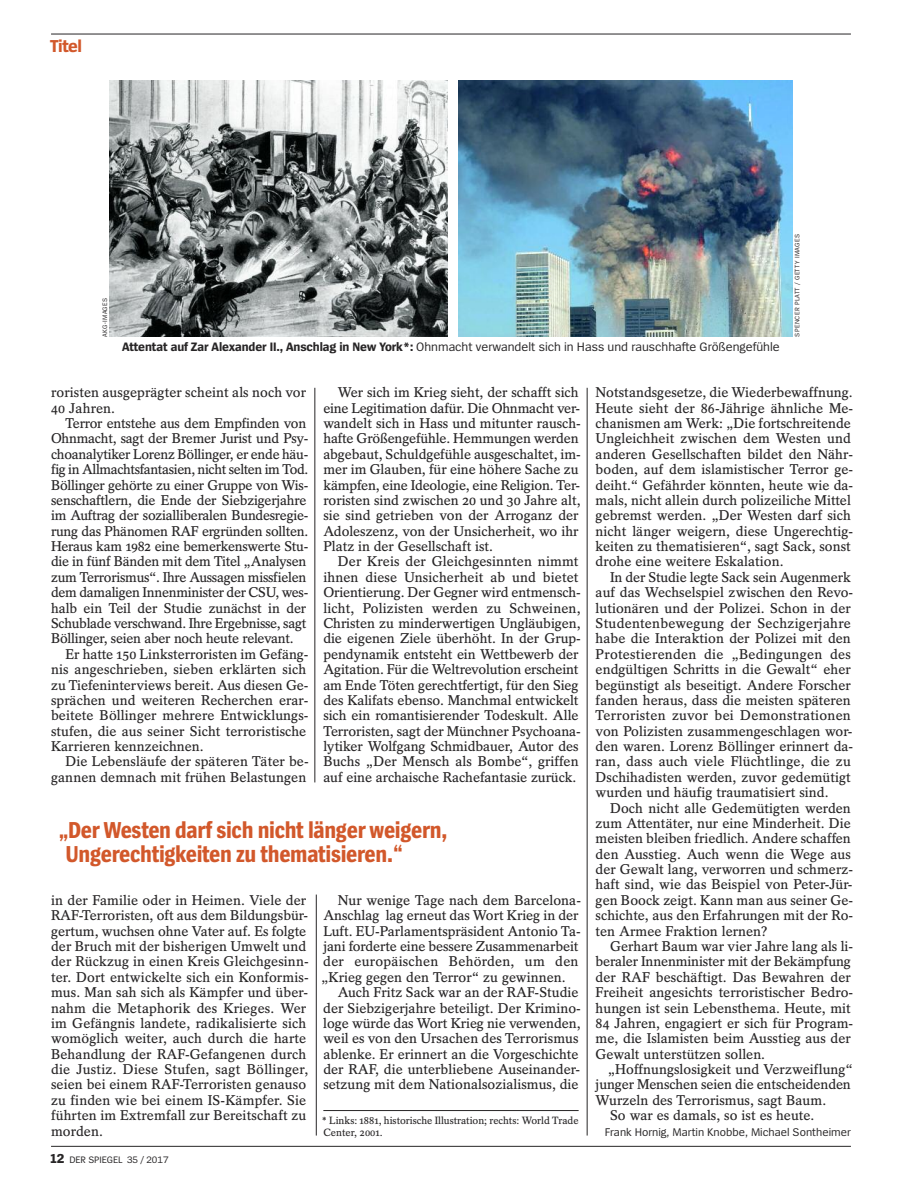
<style>
.page{position:relative;width:902px;height:1191px;background:#fff}
.page>*{position:absolute;margin:0;border:0;box-sizing:border-box;transform-origin:0 0}
.t1{font:700 24px/24px "Spiegel Sans Cd";letter-spacing:-.015em;color:#d2582b}
.t2{font:700 18px "Spiegel Sans";letter-spacing:-.025em;color:#d2582b}
.t3{font:600 14.1px/15.5px "Spiegel Serif";color:#272526}
.t4{font:600 14.1px/15.5px "Spiegel Serif";letter-spacing:-.02em;color:#272526}
.t5{font:12.75px "Spiegel Sans";color:#272526}
.t6{font:11.7px "Spiegel Sans";color:#272526}
.t7{font:600 10.5px/12px "Spiegel Serif";letter-spacing:-.005em;color:#272526}
.t8{font:9.75px "Spiegel Sans";letter-spacing:-.005em;color:#272526}
.t9{font:6.75px "Spiegel Sans";letter-spacing:.05em;color:#272526}
.s1{font-weight:700}
.s2{font-weight:700;font-size:13.5px}
</style>
<div class="page">
<hr style="left:51px;top:34px;width:799px;height:1px;background:#272526">
<hr style="left:51px;top:1146px;width:799px;height:1px;background:#272526">
<hr style="left:323px;top:1110px;width:255px;height:1px;background:#272526">
<hr style="left:314px;top:388px;width:1px;height:394px;background:#272526">
<hr style="left:587px;top:388px;width:1px;height:747px;background:#272526">
<svg style="left:109px;top:80px;width:338px;height:256px;background:#898d8d"></svg>
<img style="left:458px;top:80px;width:334px;height:256px">
<hr style="left:316px;top:894px;width:1px;height:241px;background:#272526">
<p class="t2" style="left:50px;top:39px;width:33px">Titel</p>
<p class="t9" style="left:103px;top:336px;width:40px;rotate:-90deg">AKG-IMAGES</p>
<p class="t5" style="left:122px;top:342px;width:659px"><span class="s1">Attentat auf Zar Alexander II., Anschlag in New York*:</span> Ohnmacht verwandelt sich in Hass und rauschhafte Größengefühle</p>
<p class="t9" style="left:794px;top:336px;width:104px;rotate:-90deg">SPENCER PLATT / GETTY IMAGES</p>
<p class="t3" style="left:51px;top:386px;width:257px">roristen ausgeprägter scheint als noch vor<br>40 Jahren.</p>
<p class="t4" style="left:51px;top:417px;width:259px;text-indent:14px">Terror entstehe aus dem Empfinden von Ohnmacht, sagt der Bremer Jurist und Psy&shy;choanalytiker Lorenz Böllinger, er ende häu&shy;fig in Allmachtsfantasien, nicht selten im Tod.<br>Böllinger gehörte zu einer Gruppe von Wis&shy;senschaftlern, die Ende der Siebzigerjahre im Auftrag der sozialliberalen Bundesregie&shy;rung das Phänomen RAF ergründen sollten.<br>Heraus kam 1982 eine bemerkenswerte Stu&shy;die in fünf Bänden mit dem Titel „Analysen zum Terrorismus“. Ihre Aussagen missfielen dem damaligen Innenminister der CSU, wes&shy;halb ein Teil der Studie zunächst in der Schublade verschwand. Ihre Ergebnisse, sagt Böllinger, seien aber noch heute relevant.</p>
<p class="t3" style="left:51px;top:647px;width:259px;text-indent:14px">Er hatte 150 Linksterroristen im Gefäng&shy;nis angeschrieben, sieben erklärten sich zu Tiefeninterviews bereit. Aus diesen Ge&shy;sprächen und weiteren Recherchen erar&shy;beitete Böllinger mehrere Entwicklungs&shy;stufen, die aus seiner Sicht terroristische Karrieren kennzeichnen.</p>
<p class="t3" style="left:51px;top:755px;width:259px;text-align:right">Die Lebensläufe der späteren Täter be&shy;gannen demnach mit frühen Belastungen</p>
<p class="t3" style="left:323px;top:386px;width:259px;text-indent:14px">Wer sich im Krieg sieht, der schafft sich eine Legitimation dafür. Die Ohnmacht ver&shy;wandelt sich in Hass und mitunter rausch&shy;hafte Größengefühle. Hemmungen werden abgebaut, Schuldgefühle ausgeschaltet, im&shy;mer im Glauben, für eine höhere Sache zu kämpfen, eine Ideologie, eine Religion. Ter&shy;roristen sind zwischen 20 und 30 Jahre alt, sie sind getrieben von der Arroganz der Adoleszenz, von der Unsicherheit, wo ihr Platz in der Gesellschaft ist.</p>
<p class="t3" style="left:323px;top:555px;width:259px;text-indent:14px">Der Kreis der Gleichgesinnten nimmt ihnen diese Unsicherheit ab und bietet Orientierung. Der Gegner wird entmensch&shy;licht, Polizisten werden zu Schweinen, Christen zu minderwertigen Ungläubigen, die eigenen Ziele überhöht. In der Grup&shy;pendynamik entsteht ein Wettbewerb der Agitation. Für die Weltrevolution erscheint am Ende Töten gerechtfertigt, für den Sieg des Kalifats ebenso. Manchmal entwickelt sich ein romantisierender Todeskult. Alle Terroristen, sagt der Münchner Psychoana&shy;lytiker Wolfgang Schmidbauer, Autor des Buchs „Der Mensch als Bombe“, griffen auf eine archaische Rachefantasie zurück.</p>
<h1 class="t1" style="left:59px;top:819px;width:390px">„Der Westen darf sich nicht länger weigern,<br>Ungerechtigkeiten zu thematisieren.“</h1>
<p class="t3" style="left:51px;top:894px;width:259px">in der Familie oder in Heimen. Viele der RAF-Terroristen, oft aus dem Bildungsbür&shy;gertum, wuchsen ohne Vater auf. Es folgte der Bruch mit der bisherigen Umwelt und der Rückzug in einen Kreis Gleichgesinn&shy;ter. Dort entwickelte sich ein Konformis&shy;mus. Man sah sich als Kämpfer und über&shy;nahm die Metaphorik des Krieges. Wer im Gefängnis landete, radikalisierte sich womöglich weiter, auch durch die harte Behandlung der RAF-Gefangenen durch die Justiz. Diese Stufen, sagt Böllinger, seien bei einem RAF-Terroristen genauso zu finden wie bei einem IS-Kämpfer. Sie führten im Extremfall zur Bereitschaft zu morden.</p>
<p class="t8" style="left:51px;top:1156px;width:119px"><span class="s2">12</span> DER SPIEGEL 35 / 2017</p>
<p class="t3" style="left:321px;top:894px;width:261px;text-indent:17px">Nur wenige Tage nach dem Barcelona-Anschlag lag erneut das Wort Krieg in der Luft. EU-Parlamentspräsident Antonio Ta&shy;jani forderte eine bessere Zusammenarbeit der europäischen Behörden, um den „Krieg gegen den Terror“ zu gewinnen.</p>
<p class="t3" style="left:323px;top:986px;width:259px;text-indent:14px">Auch Fritz Sack war an der RAF-Studie der Siebzigerjahre beteiligt. Der Krimino&shy;loge würde das Wort Krieg nie verwenden, weil es von den Ursachen des Terrorismus ablenke. Er erinnert an die Vorgeschichte der RAF, die unterbliebene Auseinander&shy;setzung mit dem Nationalsozialismus, die</p>
<p class="t7" style="left:322px;top:1115px;width:258px">* Links: 1881, historische Illustration; rechts: World Trade<br>Center, 2001.</p>
<p class="t3" style="left:595px;top:386px;width:259px">Notstandsgesetze, die Wiederbewaffnung.<br>Heute sieht der 86-Jährige ähnliche Me&shy;chanismen am Werk: „Die fortschreitende Ungleichheit zwischen dem Westen und anderen Gesellschaften bildet den Nähr&shy;boden, auf dem islamistischer Terror ge&shy;deiht.“ Gefährder könnten, heute wie da&shy;mals, nicht allein durch polizeiliche Mittel gebremst werden. „Der Westen darf sich nicht länger weigern, diese Ungerechtig&shy;keiten zu thematisieren“, sagt Sack, sonst drohe eine weitere Eskalation.</p>
<p class="t3" style="left:595px;top:571px;width:259px;text-indent:14px">In der Studie legte Sack sein Augenmerk auf das Wechselspiel zwischen den Revo&shy;lutionären und der Polizei. Schon in der Studentenbewegung der Sechzigerjahre habe die Interaktion der Polizei mit den Protestierenden die „Bedingungen des endgültigen Schritts in die Gewalt“ eher begünstigt als beseitigt. Andere Forscher fanden heraus, dass die meisten späteren Terroristen zuvor bei Demonstrationen von Polizisten zusammengeschlagen wor&shy;den waren. Lorenz Böllinger erinnert da&shy;ran, dass auch viele Flüchtlinge, die zu Dschihadisten werden, zuvor gedemütigt wurden und häufig traumatisiert sind.</p>
<p class="t3" style="left:595px;top:801px;width:259px;text-indent:14px">Doch nicht alle Gedemütigten werden zum Attentäter, nur eine Minderheit. Die meisten bleiben friedlich. Andere schaffen den Ausstieg. Auch wenn die Wege aus der Gewalt lang, verworren und schmerz&shy;haft sind, wie das Beispiel von Peter-Jür&shy;gen Boock zeigt. Kann man aus seiner Ge&shy;schichte, aus den Erfahrungen mit der Ro&shy;ten Armee Fraktion lernen?</p>
<p class="t3" style="left:595px;top:940px;width:259px;text-indent:14px">Gerhart Baum war vier Jahre lang als li&shy;beraler Innenminister mit der Bekämpfung der RAF beschäftigt. Das Bewahren der Freiheit angesichts terroristischer Bedro&shy;hungen ist sein Lebensthema. Heute, mit 84 Jahren, engagiert er sich für Program&shy;me, die Islamisten beim Ausstieg aus der Gewalt unterstützen sollen.</p>
<p class="t3" style="left:607px;top:1063px;width:247px">„Hoffnungslosigkeit und Verzweiflung“</p>
<p class="t3" style="left:595px;top:1078px;width:257px">junger Menschen seien die entscheidenden</p>
<p class="t3" style="left:595px;top:1093px;width:232px">Wurzeln des Terrorismus, sagt Baum.</p>
<p class="t3" style="left:610px;top:1109px;width:206px">So war es damals, so ist es heute.</p>
<p class="t6" style="left:604px;top:1127px;width:248px">Frank Hornig, Martin Knobbe, Michael Sontheimer</p>
</div>
